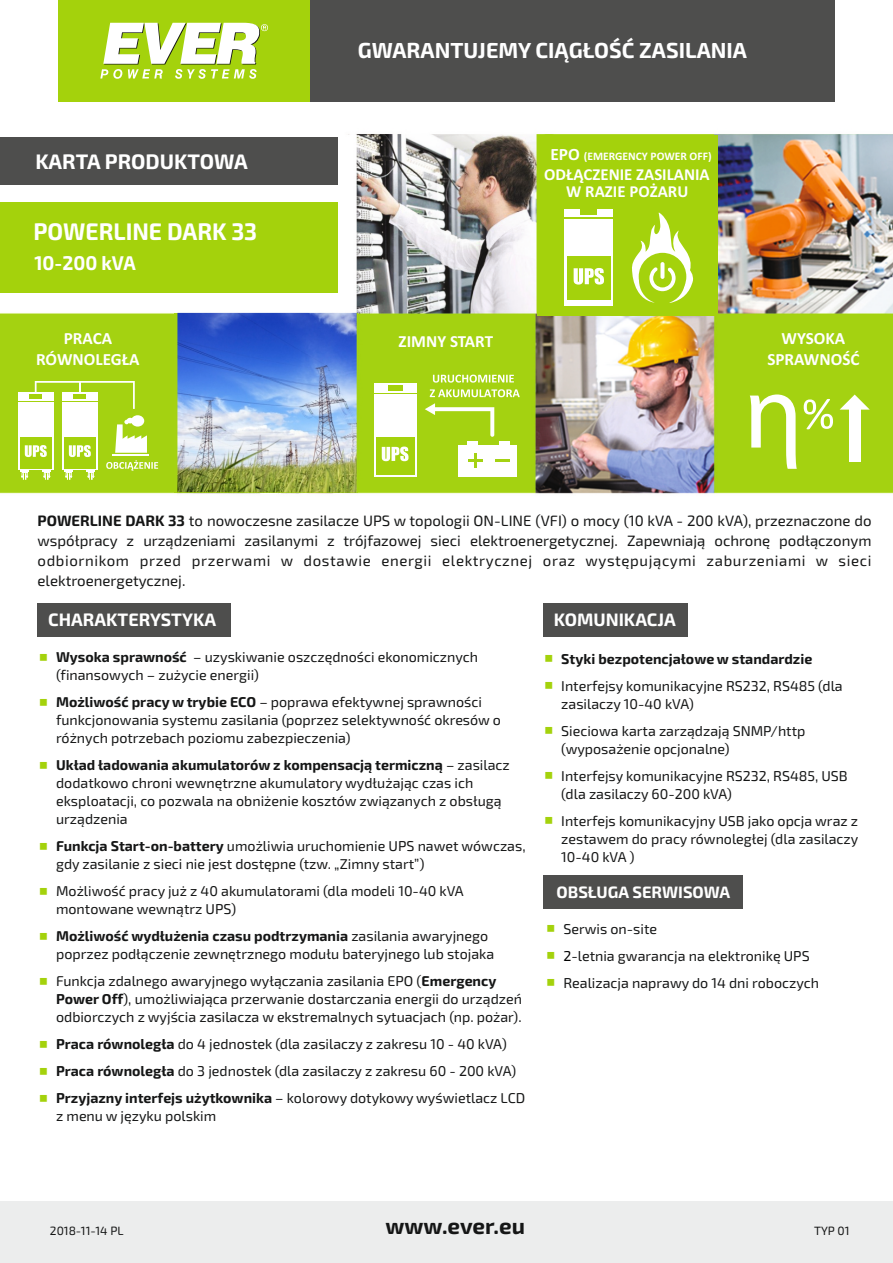
<style>
.page{position:relative;width:893px;height:1263px;background:#fff}
.page>*{position:absolute;margin:0;border:0;box-sizing:border-box;transform-origin:0 0}
.t1{font:700 24px "Exo 2.0";color:#fff;scale:.96 1}
.t2{font:700 22.5px "Exo 2.0";color:#151616}
.t3{font:700 21.75px "Exo 2.0";color:#fff}
.t4{font:700 21px "Exo 2.0";color:#fff}
.t5{font:700 19.95px "Exo 2.0";color:#fff;scale:.96 1}
.t6{font:700 18px "Exo 2.0";color:#fff}
.t7{font:700 17.1px/20.5px "Calibri";color:#fff;text-align:center}
.t8{font:700 16.95px "Calibri";color:#fff}
.t9{font:700 16.8px/17.1px "Calibri";color:#fff;text-align:center}
.t10{font:700 16.5px "Exo 2.0";color:#fff}
.t11{font:15px/19.8px "Exo 2.0";letter-spacing:.04em;color:#151616;text-align:justify}
.t12{font:14.25px/18px "Exo 2.0";color:#151616}
.t13{font:700 14.25px "Exo 2.0";color:#151616}
.t14{font:12px "Exo 2.0";color:#151616}
.t15{font:700 11.55px "Calibri";color:#fff}
.s1{font-size:17.4px}
.s2{font-weight:700}
.s3{color:#000}
</style>
<div class="page">
<img style="left:0;top:134px;width:893px;height:360px">
<svg style="left:750px;top:394px;width:47px;height:75px"></svg>
<svg style="left:804px;top:399px;width:29px;height:30px"></svg>
<svg style="left:840px;top:395px;width:30px;height:15px"></svg>
<div style="left:849px;top:406px;width:12px;height:55px;background:#fff"></div>
<img style="left:177px;top:313px;width:180px;height:180px">
<div style="left:58px;top:0;width:777px;height:102px;background:#4e4e4d"></div>
<div style="left:58px;top:0;width:252px;height:102px;background:#a4d20c"></div>
<svg style="left:100px;top:23px;width:168px;height:56px"></svg>
<div style="left:0;top:202px;width:338px;height:90px;background:#a4d20c"></div>
<div style="left:1px;top:137px;width:337px;height:48px;background:#4e4e4d"></div>
<div style="left:0;top:1201px;width:893px;height:62px;background:#eceded"></div>
<div style="left:38px;top:603px;width:193px;height:34px;background:#4e4e4d"></div>
<div style="left:543px;top:603px;width:144px;height:34px;background:#4e4e4d"></div>
<div style="left:543px;top:875px;width:199px;height:33px;background:#4e4e4d"></div>
<div style="left:537px;top:135px;width:181px;height:181px;background:#a4d20c"></div>
<div style="left:564px;top:210px;width:49px;height:96px;background:#fff"></div>
<div style="left:567px;top:257px;width:44px;height:43px;background:#a4d20c"></div>
<svg style="left:574px;top:268px;width:30px;height:17px"></svg>
<hr style="left:564px;top:217px;width:49px;height:1px;background:#a4d20c">
<div style="left:580px;top:209px;width:17px;height:6px;background:#a4d20c"></div>
<svg style="left:632px;top:213px;width:62px;height:90px"></svg>
<svg style="left:131px;top:415px;width:13px;height:12px"></svg>
<svg style="left:115px;top:418px;width:32px;height:35px"></svg>
<hr style="left:113px;top:454px;width:36px;height:1px;background:#fff">
<svg style="left:106px;top:460px;width:52px;height:11px"></svg>
<svg style="left:65px;top:470px;width:8px;height:10px"></svg>
<svg style="left:87px;top:470px;width:8px;height:10px"></svg>
<div style="left:62px;top:393px;width:35px;height:77px;background:#fff"></div>
<div style="left:64px;top:437px;width:32px;height:31px;background:#a4d20c"></div>
<svg style="left:69px;top:445px;width:22px;height:12px"></svg>
<svg style="left:21px;top:470px;width:8px;height:10px"></svg>
<svg style="left:43px;top:470px;width:8px;height:10px"></svg>
<div style="left:18px;top:393px;width:35px;height:77px;background:#fff"></div>
<div style="left:20px;top:437px;width:32px;height:31px;background:#a4d20c"></div>
<svg style="left:25px;top:445px;width:22px;height:12px"></svg>
<hr style="left:18px;top:401px;width:35px;height:1px;background:#a4d20c">
<hr style="left:30px;top:395px;width:12px;height:4px;background:#a4d20c">
<svg style="left:35px;top:381px;width:100px;height:28px"></svg>
<div style="left:374px;top:383px;width:42px;height:94px;background:#fff"></div>
<div style="left:376px;top:437px;width:38px;height:38px;background:#a4d20c"></div>
<svg style="left:382px;top:447px;width:26px;height:14px"></svg>
<hr style="left:374px;top:393px;width:42px;height:1px;background:#a4d20c">
<div style="left:388px;top:385px;width:14px;height:6px;background:#a4d20c"></div>
<svg style="left:433px;top:375px;width:81px;height:8px"></svg>
<svg style="left:430px;top:389px;width:90px;height:8px"></svg>
<svg style="left:425px;top:403px;width:69px;height:34px;background:#b2d938"></svg>
<div style="left:459px;top:445px;width:58px;height:32px;background:#fff"></div>
<div style="left:467px;top:441px;width:10px;height:6px;background:#fff"></div>
<div style="left:499px;top:441px;width:10px;height:6px;background:#fff"></div>
<hr style="left:474px;top:454px;width:3px;height:14px;background:#a4d213">
<hr style="left:469px;top:459px;width:14px;height:3px;background:#a4d213">
<hr style="left:495px;top:459px;width:14px;height:3px;background:#a4d213">
<h3 class="t4" style="left:35px;top:155px;width:214px">KARTA PRODUKTOWA</h3>
<h1 class="t1" style="left:33px;top:223px;width:235px">POWERLINE DARK 33</h1>
<h3 class="t5" style="left:34px;top:256px;width:107px">10-200 kVA</h3>
<h3 class="t3" style="left:358px;top:43px;width:391px">GWARANTUJEMY CIĄGŁOŚĆ ZASILANIA</h3>
<p class="t15" style="left:550px;top:152px;width:163px"><span class="s1">EPO</span> (EMERGENCY POWER OFF)</p>
<p class="t9" style="left:544px;top:167px;width:167px">ODŁĄCZENIE ZASILANIA<br>W RAZIE POŻARU</p>
<p class="t7" style="left:36px;top:330px;width:105px">PRACA<br>RÓWNOLEGŁA</p>
<p class="t7" style="left:767px;top:330px;width:94px">WYSOKA<br>SPRAWNOŚĆ</p>
<p class="t8" style="left:399px;top:335px;width:96px">ZIMNY START</p>
<p class="t11" style="left:38px;top:513px;width:835px"><span class="s2">POWERLINE DARK 33</span> to nowoczesne zasilacze UPS w topologii ON-LINE (VFI) o mocy (10 kVA - 200 kVA), przeznaczone do współpracy z urządzeniami zasilanymi z trójfazowej sieci elektroenergetycznej. Zapewniają ochronę podłączonym odbiornikom przed przerwami w dostawie energii elektrycznej oraz występującymi zaburzeniami w sieci elektroenergetycznej.</p>
<p class="t6" style="left:48px;top:613px;width:169px">CHARAKTERYSTYKA</p>
<p class="t6" style="left:554px;top:614px;width:123px">KOMUNIKACJA</p>
<p class="t12" style="left:56px;top:650px;width:424px"><span class="s2">Wysoka sprawność</span> – uzyskiwanie oszczędności ekonomicznych (finansowych – zużycie energii)</p>
<p class="t12" style="left:56px;top:695px;width:446px"><span class="s2">Możliwość pracy w trybie ECO</span> – poprawa efektywnej sprawności funkcjonowania systemu zasilania (poprzez selektywność okresów o różnych potrzebach poziomu zabezpieczenia)</p>
<p class="t12" style="left:56px;top:758px;width:455px"><span class="s2">Układ ładowania akumulatorów z kompensacją termiczną</span> – zasilacz dodatkowo chroni wewnętrzne akumulatory wydłużając czas ich eksploatacji, co pozwala na obniżenie kosztów związanych z obsługą urządzenia</p>
<p class="t12" style="left:56px;top:839px;width:471px"><span class="s2">Funkcja Start-on-battery</span> umożliwia uruchomienie UPS nawet wówczas, gdy zasilanie z sieci nie jest dostępne (tzw. „Zimny start”)</p>
<p class="t12" style="left:56px;top:884px;width:409px">Możliwość pracy już z 40 akumulatorami (dla modeli 10-40 kVA montowane wewnątrz UPS)</p>
<p class="t12" style="left:56px;top:929px;width:440px"><span class="s2">Możliwość wydłużenia czasu podtrzymania</span> zasilania awaryjnego poprzez podłączenie zewnętrznego modułu bateryjnego lub stojaka</p>
<p class="t12" style="left:56px;top:974px;width:467px">Funkcja zdalnego awaryjnego wyłączania zasilania EPO (<span class="s2">Emergency<br>Power Off</span>), umożliwiająca przerwanie dostarczania energii do urządzeń odbiorczych z wyjścia zasilacza w ekstremalnych sytuacjach (np. pożar).</p>
<p class="t12" style="left:56px;top:1032px;width:471px;line-height:27px"><span class="s2">Praca równoległa</span> do 4 jednostek (dla zasilaczy z zakresu 10 - 40 kVA)<br><span class="s2">Praca równoległa</span> do 3 jednostek (dla zasilaczy z zakresu 60 - 200 kVA)<br><span class="s2">Przyjazny interfejs użytkownika</span> – kolorowy dotykowy wyświetlacz LCD</p>
<p class="t12" style="left:56px;top:1109px;width:162px">z menu w języku polskim</p>
<p class="t13" style="left:561px;top:653px;width:252px">Styki bezpotencjałowe w standardzie</p>
<p class="t12" style="left:561px;top:678px;width:283px">Interfejsy komunikacyjne RS232, RS485 (dla zasilaczy 10-40 kVA)</p>
<p class="t12" style="left:561px;top:723px;width:246px">Sieciowa karta zarządzają SNMP/http (wyposażenie opcjonalne)</p>
<p class="t12" style="left:561px;top:768px;width:288px">Interfejsy komunikacyjne RS232, RS485, USB (dla zasilaczy 60-200 kVA)</p>
<p class="t12" style="left:561px;top:813px;width:299px;text-align:justify">Interfejs komunikacyjny USB jako opcja wraz z zestawem do pracy równoległej (dla zasilaczy 10-40 kVA )</p>
<p class="t10" style="left:557px;top:886px;width:175px">OBSŁUGA SERWISOWA</p>
<p class="t12" style="left:563px;top:917px;width:257px;line-height:27px">Serwis on-site<br><span class="s3">2</span>-letnia gwarancja na elektronikę UPS<br>Realizacja naprawy do 14 dni roboczych</p>
<p class="t14" style="left:50px;top:1226px;width:75px">2018-11-14 PL</p>
<h2 class="t2" style="left:385px;top:1218px;width:141px">www.ever.eu</h2>
<p class="t14" style="left:814px;top:1226px;width:37px">TYP 01</p>
</div>
